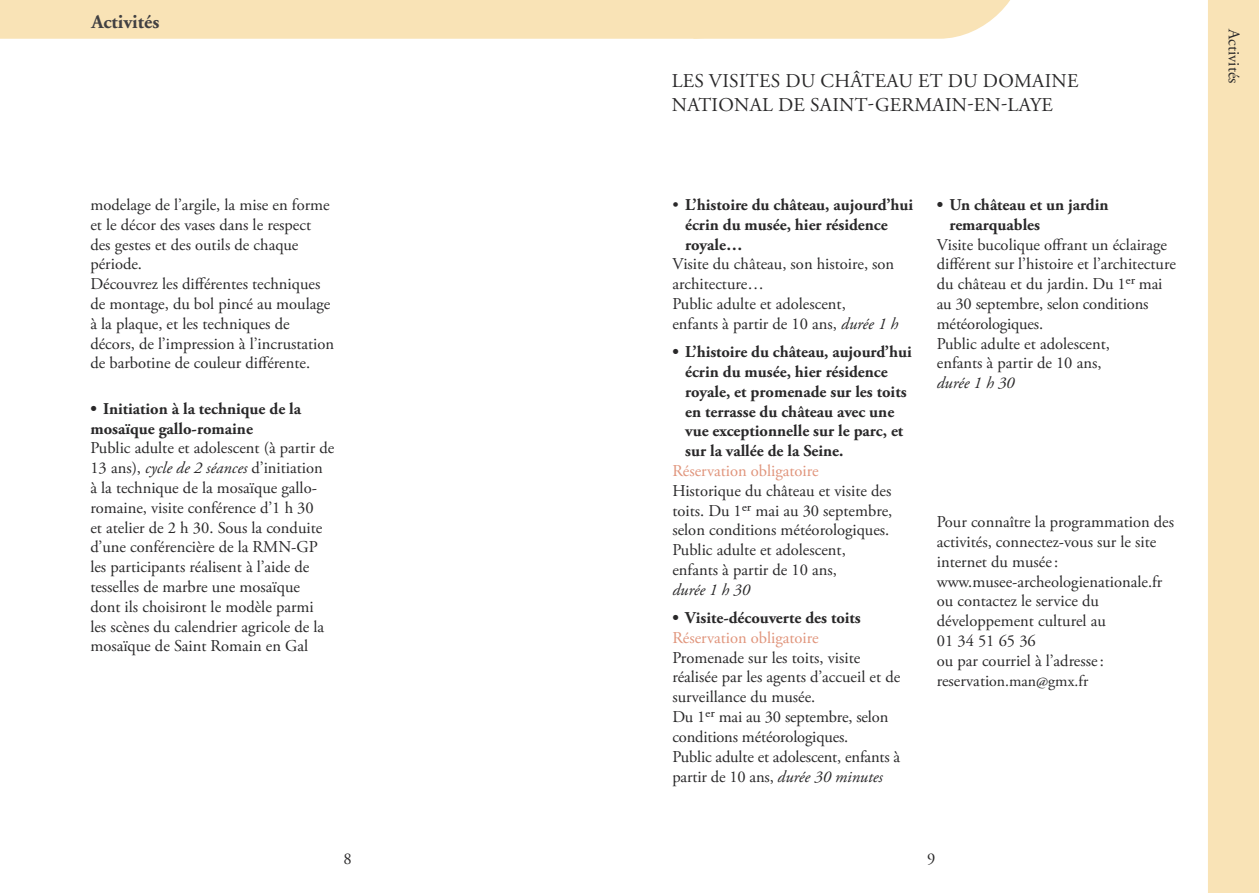
<style>
.page{position:relative;width:1259px;height:893px;background:#fff}
.page>*{position:absolute;margin:0;border:0;box-sizing:border-box;transform-origin:0 0}
.t1{font:19.5px/23.4px "Adobe Garamond Pro";letter-spacing:.015em;color:#292829}
.t2{font:700 19.5px "Adobe Garamond";color:#414042}
.t3{font:16.5px/19.8px "Adobe Garamond Pro";color:#292829}
.t4{font:700 16.5px "Adobe Garamond Pro";color:#292829}
.t5{font:16.5px "Adobe Garamond Pro";color:#e0947b}
.t6{font:italic 16.5px "Adobe Garamond Pro";color:#292829}
.t7{font:15.75px "Adobe Garamond Pro";color:#292829}
.s1{font-weight:700}
.s2{font-style:italic}
.s3{font-weight:400}
.s4{color:#e0947b}
.s5{font-size:16.5px}
</style>
<div class="page">
<div style="left:1208px;top:0;width:51px;height:893px;background:#f9e3b6"></div>
<div style="left:0;top:0;width:1010px;height:39px;background:#f9e3b6"></div>
<p class="t2" style="left:91px;top:11px;width:69px">Activités</p>
<p class="t1" style="left:672px;top:70px;width:408px">LES VISITES DU CHÂTEAU ET DU DOMAINE<br>NATIONAL DE SAINT-GERMAIN-EN-LAYE</p>
<p class="t3" style="left:90px;top:195px;width:245px">modelage de l’argile, la mise en forme et le décor des vases dans le respect des gestes et des outils de chaque période.<br>Découvrez les différentes techniques de montage, du bol pincé au moulage à la plaque, et les techniques de décors, de l’impression à l’incrustation de barbotine de couleur différente.</p>
<p class="t3" style="left:90px;top:399px;width:245px"><span class="s1">• Initiation à la technique de la mosaïque gallo-romaine<br></span>Public adulte et adolescent (à partir de 13 ans), <span class="s2">cycle de 2 séances</span> d’initiation<br>à la technique de la mosaïque gallo&shy;romaine, visite conférence d’1 h 30<br>et atelier de 2 h 30. Sous la conduite d’une conférencière de la RMN-GP les participants réalisent à l’aide de tesselles de marbre une mosaïque<br>dont ils choisiront le modèle parmi<br>les scènes du calendrier agricole de la mosaïque de Saint Romain en Gal</p>
<p class="t4" style="left:672px;top:195px;width:242px"><span class="s3">•</span> L’histoire du château, aujourd’hui</p>
<p class="t4" style="left:685px;top:215px;width:204px">écrin du musée, hier résidence</p>
<p class="t4" style="left:685px;top:235px;width:59px">royale…</p>
<p class="t3" style="left:672px;top:255px;width:223px">Visite du château, son histoire, son</p>
<p class="t3" style="left:672px;top:275px;width:93px">architecture…</p>
<p class="t3" style="left:672px;top:294px;width:175px">Public adulte et adolescent,</p>
<p class="t3" style="left:672px;top:314px;width:227px">enfants à partir de 10 ans, <span class="s2">durée 1 h</span></p>
<p class="t4" style="left:672px;top:342px;width:241px">• L’histoire du château, aujourd’hui</p>
<p class="t4" style="left:685px;top:362px;width:204px">écrin du musée, hier résidence</p>
<p class="t4" style="left:685px;top:382px;width:223px">royale, et promenade sur les toits</p>
<p class="t4" style="left:685px;top:402px;width:211px">en terrasse du château avec une</p>
<p class="t4" style="left:685px;top:421px;width:220px">vue exceptionnelle sur le parc, et</p>
<p class="t4" style="left:685px;top:441px;width:160px">sur la vallée de la Seine.</p>
<p class="t5" style="left:672px;top:461px;width:148px">Réservation obligatoire</p>
<p class="t3" style="left:672px;top:481px;width:220px">Historique du château et visite des</p>
<p class="t3" style="left:672px;top:501px;width:221px">toits. Du 1er mai au 30 septembre,</p>
<p class="t3" style="left:672px;top:521px;width:218px">selon conditions météorologiques.</p>
<p class="t3" style="left:672px;top:541px;width:175px">Public adulte et adolescent,</p>
<p class="t3" style="left:672px;top:560px;width:166px">enfants à partir de 10 ans,</p>
<p class="t6" style="left:672px;top:580px;width:79px">durée 1 h 30</p>
<p class="t3" style="left:672px;top:608px;width:229px"><span class="s1">• Visite-découverte des toits<br></span><span class="s4">Réservation obligatoire<br></span>Promenade sur les toits, visite réalisée par les agents d’accueil et de surveillance du musée.<br>Du 1er mai au 30 septembre, selon conditions météorologiques.<br>Public adulte et adolescent, enfants à partir de 10 ans, <span class="s2">durée 30 minutes</span></p>
<p class="t4" style="left:936px;top:195px;width:173px">• Un château et un jardin</p>
<p class="t4" style="left:949px;top:215px;width:92px">remarquables</p>
<p class="t3" style="left:936px;top:235px;width:232px">Visite bucolique offrant un éclairage</p>
<p class="t3" style="left:936px;top:255px;width:241px">différent sur l’histoire et l’architecture</p>
<p class="t3" style="left:936px;top:275px;width:227px">du château et du jardin. Du 1er mai</p>
<p class="t3" style="left:936px;top:294px;width:213px">au 30 septembre, selon conditions</p>
<p class="t3" style="left:936px;top:314px;width:108px">météorologiques.</p>
<p class="t3" style="left:936px;top:334px;width:175px">Public adulte et adolescent,</p>
<p class="t3" style="left:936px;top:354px;width:166px">enfants à partir de 10 ans,</p>
<p class="t6" style="left:936px;top:373px;width:79px">durée 1 h 30</p>
<p class="t3" style="left:936px;top:513px;width:239px">Pour connaître la programmation des activités, connectez-vous sur le site internet du musée: www.musee-archeologienationale.fr ou contactez le service du développement culturel au<br>01 34 51 65 36<br>ou par courriel à l’adresse:</p>
<p class="t7" style="left:936px;top:671px;width:152px"><span class="s5">reservati</span>on.man@gmx.fr</p>
<p class="t3" style="left:343px;top:849px;width:10px">8</p>
<p class="t3" style="left:927px;top:849px;width:10px">9</p>
<p class="t3" style="left:1243px;top:29px;width:56px;rotate:90deg">Activités</p>
</div>
